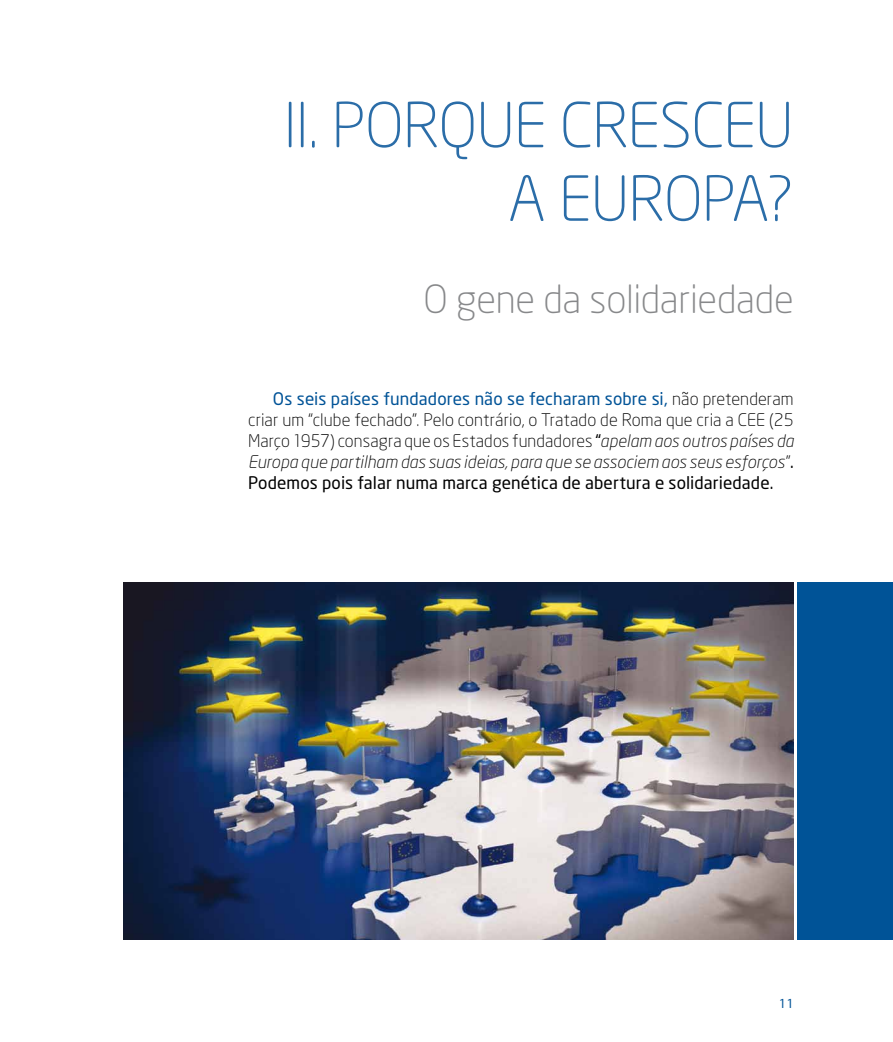
<style>
.page{position:relative;width:893px;height:1042px;background:#fff}
.page>*{position:absolute;margin:0;border:0;box-sizing:border-box;transform-origin:0 0}
.t1{font:300 61.25px/73.5px "Neo Sans";letter-spacing:-.015em;color:#2b6da8;text-align:right}
.t2{font:300 38.5px "Neo Sans";letter-spacing:-.01em;color:#87888a}
.t3{font:300 17.15px/21px "Neo Sans";letter-spacing:.01em;color:#000;text-align:justify}
.t4{font:12.25px "Neo Sans";color:#005397}
.s1{font-weight:400;color:#005397}
.s2{font-weight:400}
.s3{font-style:italic}
</style>
<div class="page">
<img style="left:124px;top:582px;width:670px;height:357px">
<div style="left:798px;top:582px;width:95px;height:357px;background:#005397"></div>
<h1 class="t1" style="left:283px;top:88px;width:512px">II. PORQUE CRESCEU<br>A EUROPA?</h1>
<h2 class="t2" style="left:424px;top:276px;width:372px">O gene da solidariedade</h2>
<p class="t3" style="left:248px;top:388px;width:547px;text-indent:25px"><span class="s1">Os seis países fundadores não se fecharam sobre si,</span> não pretenderam criar um “clube fechado”. Pelo contrário, o Tratado de Roma que cria a CEE (25<br>Março 1957) consagra que os Estados fundadores <span class="s2">“</span><span class="s3">apelam aos outros países da Europa que partilham das suas ideias, para que se associem aos seus esforços</span>”<span class="s2">.<br>Podemos pois falar numa marca genética de abertura e solidariedade.</span></p>
<p class="t4" style="left:779px;top:996px;width:16px">11</p>
</div>
